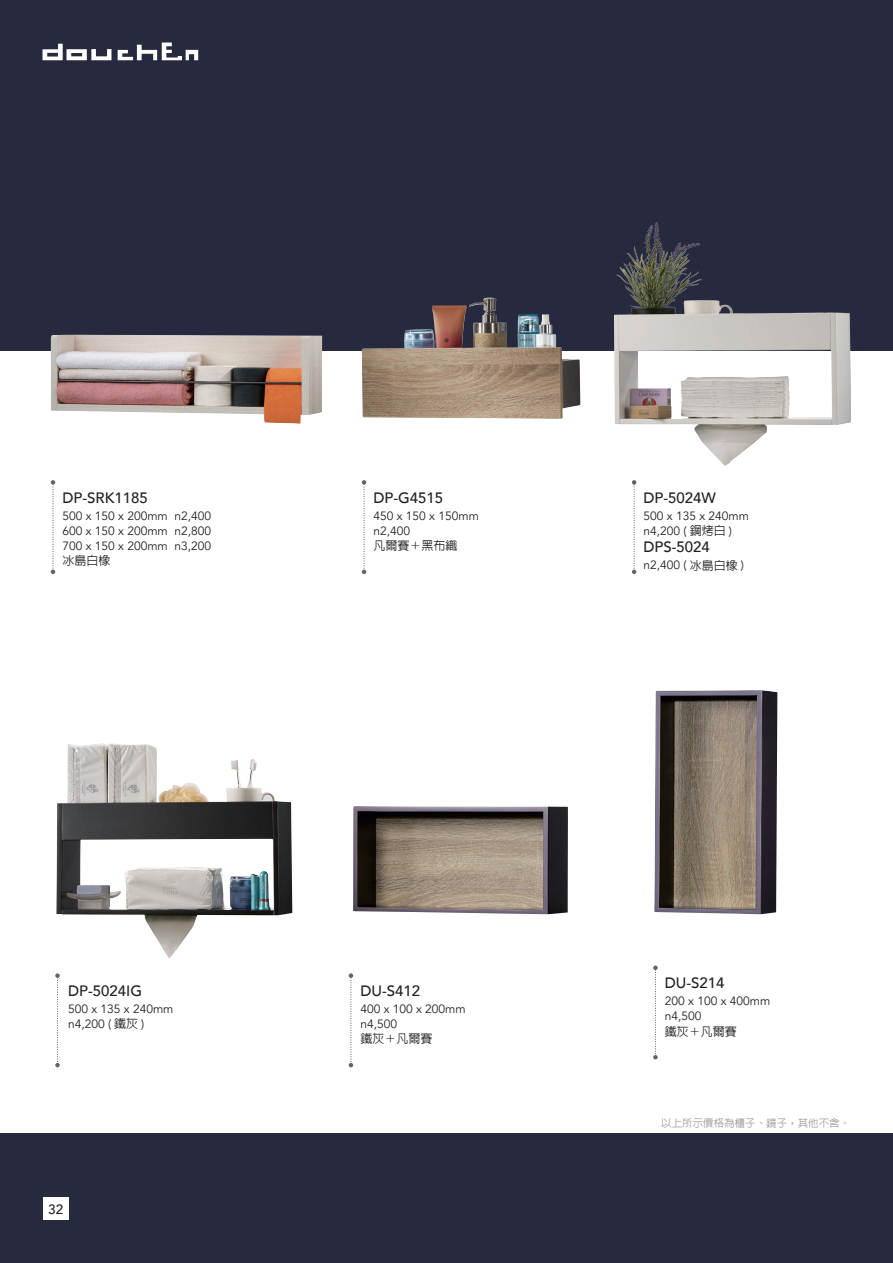
<style>
.page{position:relative;width:893px;height:1263px;background:#fff}
.page>*{position:absolute;margin:0;border:0;box-sizing:border-box;transform-origin:0 0}
.t1{font:500 15px "Avenir";color:#231f20}
.t2{font:500 13.5px "Avenir";color:#231f20}
.t3{font:12px "Avenir";color:#231f20}
.t4{font:500 12px "Lin Gothic";color:#231f20}
.t5{font:500 10.5px "Lin Gothic";color:#999b9e}
.s1{font-family:"Lin Gothic";font-weight:500}
</style>
<div class="page">
<div style="left:0;top:1133px;width:893px;height:130px;background:#272a3e"></div>
<div style="left:0;top:0;width:893px;height:351px;background:#272a3e"></div>
<div style="left:43px;top:1197px;width:26px;height:23px;background:#fff"></div>
<svg style="left:43px;top:44px;width:68px;height:16px"></svg>
<svg style="left:118px;top:43px;width:80px;height:17px"></svg>
<img style="left:615px;top:223px;width:235px;height:243px">
<img style="left:56px;top:743px;width:236px;height:215px">
<img style="left:51px;top:335px;width:271px;height:89px">
<img style="left:362px;top:298px;width:218px;height:121px">
<svg style="left:51px;top:480px;width:4px;height:94px"></svg>
<svg style="left:362px;top:480px;width:4px;height:94px"></svg>
<svg style="left:632px;top:480px;width:4px;height:94px"></svg>
<svg style="left:55px;top:973px;width:5px;height:94px"></svg>
<img style="left:654px;top:690px;width:123px;height:224px">
<img style="left:353px;top:806px;width:215px;height:108px">
<svg style="left:349px;top:973px;width:4px;height:94px"></svg>
<svg style="left:653px;top:965px;width:5px;height:94px"></svg>
<p class="t1" style="left:62px;top:485px;width:87px">DP-SRK1185</p>
<p class="t3" style="left:62px;top:509px;width:150px">500 x 150 x 200mm n2,400</p>
<p class="t3" style="left:62px;top:524px;width:150px">600 x 150 x 200mm n2,800</p>
<p class="t3" style="left:62px;top:539px;width:150px">700 x 150 x 200mm n3,200</p>
<p class="t4" style="left:62px;top:554px;width:49px">冰島白橡</p>
<p class="t1" style="left:373px;top:485px;width:71px">DP-G4515</p>
<p class="t3" style="left:373px;top:509px;width:107px">450 x 150 x 150mm</p>
<p class="t3" style="left:373px;top:524px;width:38px">n2,400</p>
<p class="t4" style="left:373px;top:539px;width:86px">凡爾賽＋黑布織</p>
<p class="t1" style="left:68px;top:978px;width:75px">DP-5024IG</p>
<p class="t3" style="left:68px;top:1002px;width:107px">500 x 135 x 240mm</p>
<p class="t3" style="left:68px;top:1017px;width:78px">n4,200 ( <span class="s1">鐵灰</span> )</p>
<p class="t2" style="left:48px;top:1197px;width:17px">32</p>
<p class="t1" style="left:360px;top:978px;width:61px">DU-S412</p>
<p class="t3" style="left:360px;top:1002px;width:107px">400 x 100 x 200mm</p>
<p class="t3" style="left:360px;top:1017px;width:38px">n4,500</p>
<p class="t4" style="left:360px;top:1033px;width:74px">鐵灰＋凡爾賽</p>
<p class="t1" style="left:643px;top:485px;width:74px">DP-5024W</p>
<p class="t3" style="left:643px;top:509px;width:107px">500 x 135 x 240mm</p>
<p class="t3" style="left:643px;top:524px;width:90px">n4,200 ( <span class="s1">鋼烤白</span> )</p>
<p class="t1" style="left:643px;top:534px;width:68px">DPS-5024</p>
<p class="t3" style="left:643px;top:558px;width:102px">n2,400 ( <span class="s1">冰島白橡</span> )</p>
<p class="t1" style="left:665px;top:970px;width:61px">DU-S214</p>
<p class="t3" style="left:665px;top:994px;width:107px">200 x 100 x 400mm</p>
<p class="t3" style="left:665px;top:1009px;width:38px">n4,500</p>
<p class="t4" style="left:665px;top:1025px;width:73px">鐵灰＋凡爾賽</p>
<p class="t5" style="left:661px;top:1117px;width:190px">以上所示價格為櫃子、鏡子，其他不含。</p>
</div>
